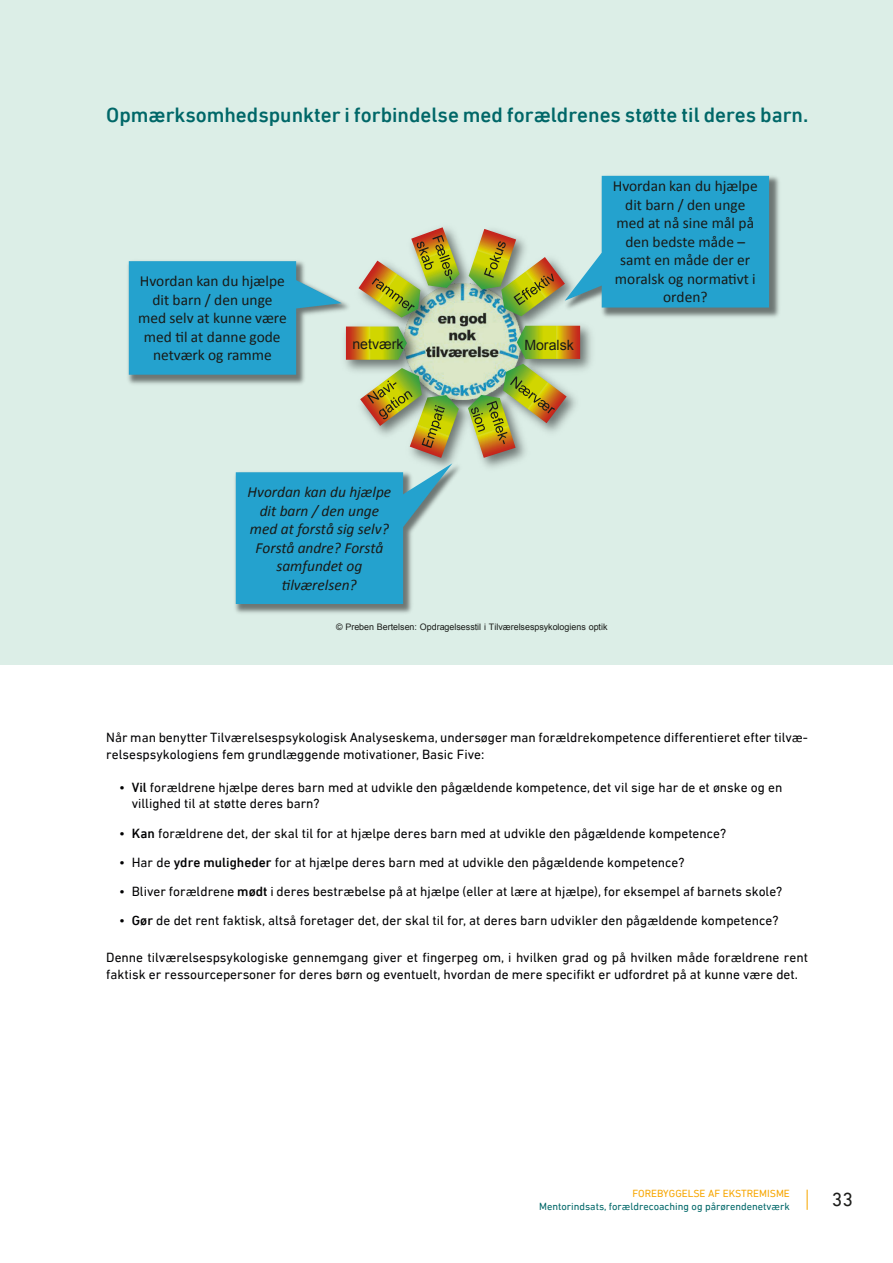
<style>
.page{position:relative;width:893px;height:1263px;background:#fff}
.page>*{position:absolute;margin:0;border:0;box-sizing:border-box;transform-origin:0 0}
.t1{font:500 21px "DIN Next LT Pro";color:#006768}
.t2{font:19.5px "DIN Next LT Pro";color:#1d1d1b}
.t3{font:15.45px/18.5px "Calibri";color:#1d1d1b;text-align:center}
.t4{font:italic 15.45px/18.5px "Calibri";letter-spacing:-.005em;color:#1d1d1b;text-align:center}
.t5{font:14.1px "Arial";color:#1d1d1b}
.t6{font:13.5px/16.5px "DIN Next LT Pro";color:#020203}
.t7{font:10.5px "DIN Next LT Pro";color:#006768}
.t8{font:10.5px "DIN Next LT Pro";color:#f7a600}
.t9{font:9px "Arial";letter-spacing:-.005em;color:#1d1d1b}
.s1{font-weight:500}
</style>
<div class="page">
<hr style="left:806px;top:1189px;width:2px;height:21px;background:#f7a600">
<div style="left:0;top:0;width:893px;height:664px;background:#dceee7"></div>
<img style="left:460px;top:308px;width:33px;height:78px">
<img style="left:460px;top:248px;width:9px;height:60px">
<img style="left:493px;top:316px;width:51px;height:10px">
<img style="left:508px;top:317px;width:84px;height:52px">
<img style="left:580px;top:355px;width:6px;height:16px">
<img style="left:460px;top:386px;width:8px;height:63px">
<img style="left:468px;top:326px;width:112px;height:132px">
<img style="left:561px;top:175px;width:218px;height:145px">
<svg style="left:469px;top:176px;width:300px;height:140px"></svg>
<img style="left:235px;top:467px;width:226px;height:146px">
<svg style="left:129px;top:227px;width:331px;height:377px"></svg>
<h1 class="t1" style="left:106px;top:103px;width:704px">Opmærksomhedspunkter i forbindelse med forældrenes støtte til deres barn.</h1>
<p class="t3" style="left:138px;top:272px;width:150px">Hvordan kan du hjælpe dit barn / den unge med selv at kunne være med til at danne gode netværk og ramme</p>
<p class="t5" style="left:352px;top:334px;width:53px">netværk</p>
<p class="t5" style="left:525px;top:336px;width:51px">Moralsk</p>
<p class="t3" style="left:613px;top:177px;width:146px">Hvordan kan du hjælpe dit barn / den unge med at nå sine mål på den bedste måde – samt en måde der er moralsk og normativt i orden?</p>
<p class="t4" style="left:248px;top:482px;width:145px">Hvordan kan du hjælpe dit barn / den unge med at forstå sig selv?<br>Forstå andre? Forstå samfundet og tilværelsen?</p>
<p class="t9" style="left:336px;top:621px;width:273px">© Preben Bertelsen: Opdragelsesstil i Tilværelsespsykologiens optik</p>
<p class="t6" style="left:106px;top:729px;width:703px">Når man benytter Tilværelsespsykologisk Analyseskema, undersøger man forældrekompetence differentieret efter tilvæ&shy;relsespsykologiens fem grundlæggende motivationer, Basic Five:</p>
<p class="t6" style="left:132px;top:779px;width:652px;text-indent:-13px">• <span class="s1">Vil</span> forældrene hjælpe deres barn med at udvikle den pågældende kompetence, det vil sige har de et ønske og en villighed til at støtte deres barn?</p>
<p class="t6" style="left:119px;top:824px;width:609px">• <span class="s1">Kan</span> forældrene det, der skal til for at hjælpe deres barn med at udvikle den pågældende kompetence?</p>
<p class="t6" style="left:119px;top:854px;width:567px">• Har de <span class="s1">ydre muligheder</span> for at hjælpe deres barn med at udvikle den pågældende kompetence?</p>
<p class="t6" style="left:119px;top:883px;width:665px">• Bliver forældrene <span class="s1">mødt</span> i deres bestræbelse på at hjælpe (eller at lære at hjælpe), for eksempel af barnets skole?</p>
<p class="t6" style="left:119px;top:912px;width:661px">• <span class="s1">Gør</span> de det rent faktisk, altså foretager det, der skal til for, at deres barn udvikler den pågældende kompetence?</p>
<p class="t6" style="left:106px;top:949px;width:703px">Denne tilværelsespsykologiske gennemgang giver et fingerpeg om, i hvilken grad og på hvilken måde forældrene rent faktisk er ressourcepersoner for deres børn og eventuelt, hvordan de mere specifikt er udfordret på at kunne være det.</p>
<p class="t8" style="left:632px;top:1187px;width:159px">FOREBYGGELSE AF EKSTREMISME</p>
<p class="t7" style="left:539px;top:1200px;width:252px">Mentorindsats, forældrecoaching og pårørendenetværk</p>
<h2 class="t2" style="left:832px;top:1188px;width:23px">33</h2>
</div>
